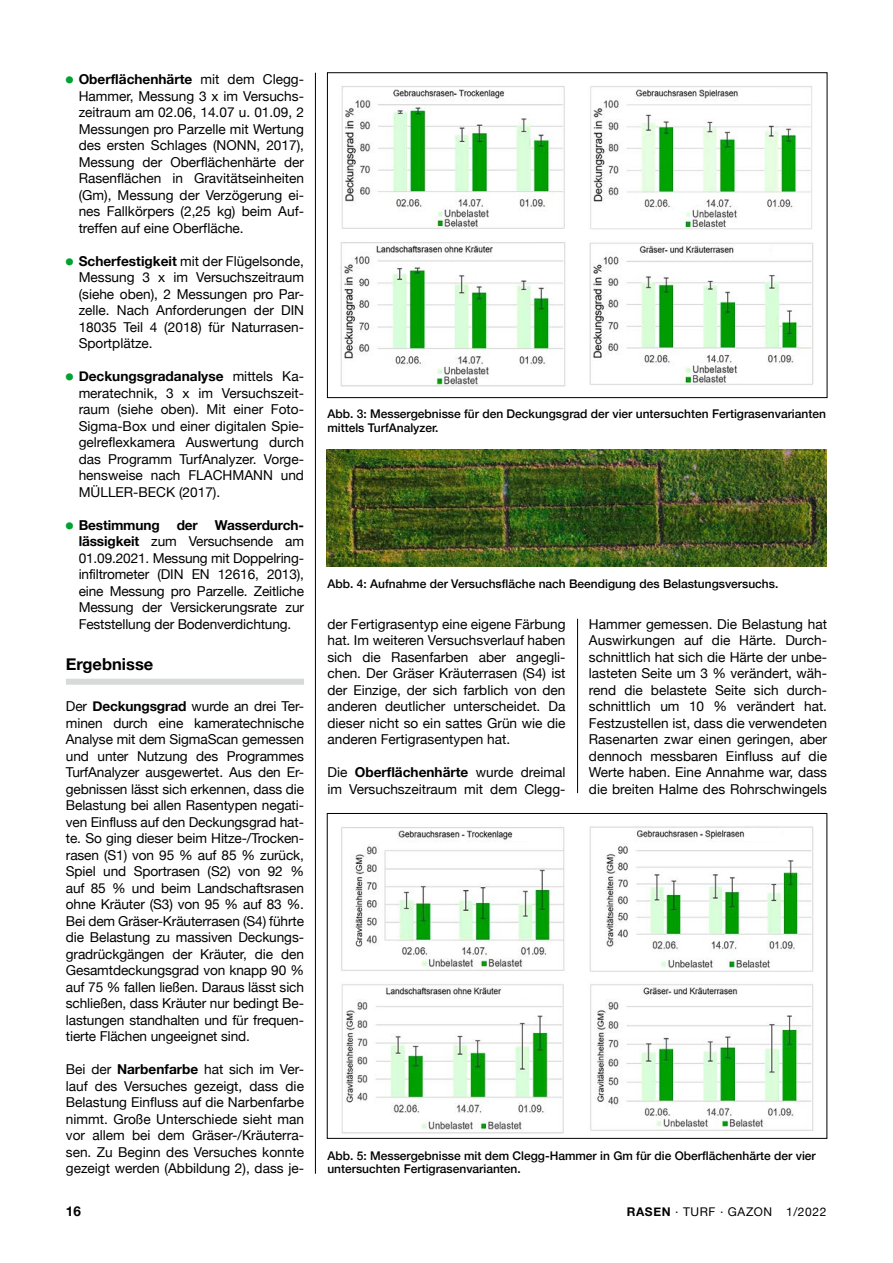
<style>
.page{position:relative;width:893px;height:1263px;background:#fff}
.page>*{position:absolute;margin:0;border:0;box-sizing:border-box;transform-origin:0 0}
.t1{font:700 16.5px "Helvetica Neue";color:#000}
.t2{font:13.65px/16.5px "Helvetica Neue";color:#000;text-align:justify}
.t3{font:700 13.5px "Helvetica Neue";color:#000}
.t4{font:500 12px/13.5px "Helvetica Neue";color:#000}
.t5{font:12px "Helvetica Neue";letter-spacing:.05em;color:#000}
.s1{font-family:"European Pi One";font-size:9px;color:#00a231}
.s2{font-weight:700}
</style>
<div class="page">
<hr style="left:315px;top:73px;width:1px;height:1101px;background:#000">
<hr style="left:577px;top:619px;width:1px;height:174px;background:#000">
<div style="left:66px;top:679px;width:238px;height:6px;background:#d8dada"></div>
<img style="left:327px;top:450px;width:499px;height:116px">
<img style="left:341px;top:86px;width:224px;height:143px">
<img style="left:590px;top:86px;width:223px;height:144px">
<img style="left:340px;top:242px;width:226px;height:144px">
<img style="left:589px;top:242px;width:225px;height:143px">
<div style="left:327px;top:73px;width:500px;height:325px;border:1px solid #000"></div>
<div style="left:504px;top:88px;width:26px;height:13px;background:#fff"></div>
<div style="left:739px;top:88px;width:34px;height:13px;background:#fff"></div>
<div style="left:735px;top:245px;width:33px;height:13px;background:#fff"></div>
<div style="left:494px;top:245px;width:42px;height:13px;background:#fff"></div>
<img style="left:341px;top:827px;width:224px;height:144px">
<img style="left:589px;top:826px;width:225px;height:145px">
<img style="left:341px;top:984px;width:223px;height:150px">
<img style="left:590px;top:984px;width:224px;height:147px">
<div style="left:327px;top:813px;width:500px;height:325px;border:1px solid #000"></div>
<div style="left:513px;top:829px;width:29px;height:12px;background:#fff"></div>
<div style="left:745px;top:829px;width:34px;height:12px;background:#fff"></div>
<div style="left:738px;top:986px;width:35px;height:12px;background:#fff"></div>
<div style="left:503px;top:986px;width:39px;height:12px;background:#fff"></div>
<p class="t2" style="left:79px;top:72px;width:227px;text-indent:-13px"><span class="s1">)</span> <span class="s2">Oberflächenhärte</span> mit dem Clegg-Hammer, Messung 3 x im Versuchs&shy;zeitraum am 02.06, 14.07 u. 01.09, 2<br>Messungen pro Parzelle mit Wertung des ersten Schlages (NONN, 2017), Messung der Oberflächenhärte der Rasenflächen in Gravitätseinheiten (Gm), Messung der Verzögerung ei&shy;nes Fallkörpers (2,25 kg) beim Auf&shy;treffen auf eine Oberfläche.</p>
<p class="t2" style="left:79px;top:253px;width:227px;text-indent:-13px"><span class="s1">)</span> <span class="s2">Scherfestigkeit</span> mit der Flügelsonde, Messung 3 x im Versuchszeitraum (siehe oben), 2 Messungen pro Par&shy;zelle. Nach Anforderungen der DIN 18035 Teil 4 (2018) für Naturrasen-Sportplätze.</p>
<p class="t2" style="left:79px;top:369px;width:227px;text-indent:-13px"><span class="s1">)</span> <span class="s2">Deckungsgradanalyse</span> mittels Ka&shy;meratechnik, 3 x im Versuchszeit&shy;raum (siehe oben). Mit einer Foto-Sigma-Box und einer digitalen Spie&shy;gelreflexkamera Auswertung durch das Programm TurfAnalyzer. Vorge&shy;hensweise nach FLACHMANN und MÜLLER-BECK (2017).</p>
<p class="t2" style="left:79px;top:517px;width:227px;text-indent:-13px"><span class="s1">)</span> <span class="s2">Bestimmung der Wasserdurch&shy;lässigkeit</span> zum Versuchsende am 01.09.2021. Messung mit Doppelring&shy;infiltrometer (DIN EN 12616, 2013), eine Messung pro Parzelle. Zeitliche Messung der Versickerungsrate zur Feststellung der Bodenverdichtung.</p>
<p class="t1" style="left:66px;top:651px;width:89px">Ergebnisse</p>
<p class="t2" style="left:66px;top:699px;width:240px">Der <span class="s2">Deckungsgrad</span> wurde an drei Ter&shy;minen durch eine kameratechnische Analyse mit dem SigmaScan gemessen und unter Nutzung des Programmes TurfAnalyzer ausgewertet. Aus den Er&shy;gebnissen lässt sich erkennen, dass die Belastung bei allen Rasentypen negati&shy;ven Einfluss auf den Deckungsgrad hat&shy;te. So ging dieser beim Hitze-/Trocken&shy;rasen (S1) von 95 % auf 85 % zurück, Spiel und Sportrasen (S2) von 92 % auf 85 % und beim Landschaftsrasen ohne Kräuter (S3) von 95 % auf 83 %.<br>Bei dem Gräser-Kräuterrasen (S4) führte die Belastung zu massiven Deckungs&shy;gradrückgängen der Kräuter, die den Gesamtdeckungsgrad von knapp 90 % auf 75 % fallen ließen. Daraus lässt sich schließen, dass Kräuter nur bedingt Be&shy;lastungen standhalten und für frequen&shy;tierte Flächen ungeeignet sind.</p>
<p class="t2" style="left:66px;top:1062px;width:240px">Bei der <span class="s2">Narbenfarbe</span> hat sich im Ver&shy;lauf des Versuches gezeigt, dass die Belastung Einfluss auf die Narbenfarbe nimmt. Große Unterschiede sieht man vor allem bei dem Gräser-/Kräuterra&shy;sen. Zu Beginn des Versuches konnte gezeigt werden (Abbildung 2), dass je-</p>
<p class="t4" style="left:327px;top:406px;width:500px">Abb. 3: Messergebnisse für den Deckungsgrad der vier untersuchten Fertigrasenvarianten mittels TurfAnalyzer.</p>
<p class="t4" style="left:327px;top:576px;width:452px">Abb. 4: Aufnahme der Versuchsfläche nach Beendigung des Belastungsversuchs.</p>
<p class="t2" style="left:327px;top:616px;width:240px">der Fertigrasentyp eine eigene Färbung hat. Im weiteren Versuchsverlauf haben sich die Rasenfarben aber angegli&shy;chen. Der Gräser Kräuterrasen (S4) ist der Einzige, der sich farblich von den anderen deutlicher unterscheidet. Da dieser nicht so ein sattes Grün wie die anderen Fertigrasentypen hat.</p>
<p class="t2" style="left:327px;top:765px;width:240px">Die <span class="s2">Oberflächenhärte</span> wurde dreimal im Versuchszeitraum mit dem Clegg-</p>
<p class="t2" style="left:589px;top:616px;width:240px">Hammer gemessen. Die Belastung hat Auswirkungen auf die Härte. Durch&shy;schnittlich hat sich die Härte der unbe&shy;lasteten Seite um 3 % verändert, wäh&shy;rend die belastete Seite sich durch&shy;schnittlich um 10 % verändert hat.<br>Festzustellen ist, dass die verwendeten Rasenarten zwar einen geringen, aber dennoch messbaren Einfluss auf die Werte haben. Eine Annahme war, dass die breiten Halme des Rohrschwingels</p>
<p class="t4" style="left:327px;top:1148px;width:490px">Abb. 5: Messergebnisse mit dem Clegg-Hammer in Gm für die Oberflächenhärte der vier untersuchten Fertigrasenvarianten.</p>
<p class="t3" style="left:66px;top:1200px;width:17px">16</p>
<p class="t5" style="left:627px;top:1203px;width:201px"><span class="s2">RASEN</span> · TURF · GAZON 1/2022</p>
</div>
